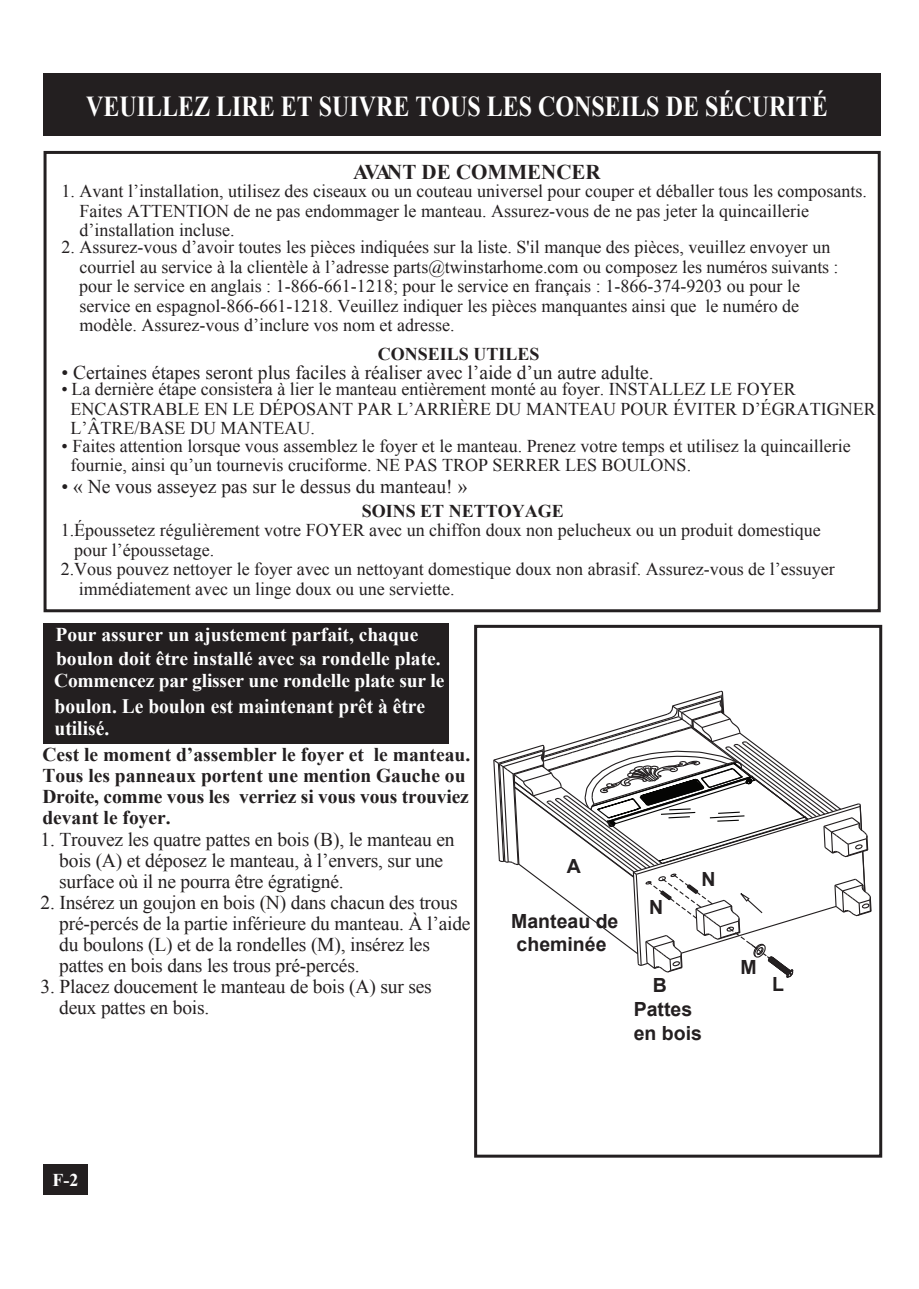
<style>
.page{position:relative;width:919px;height:1289px;background:#fff}
.page>*{position:absolute;margin:0;border:0;box-sizing:border-box;transform-origin:0 0}
.t1{font:700 28.8px "Times New Roman";color:#fff;scale:.83 1}
.t2{font:700 21px "Times New Roman";color:#231f20}
.t3{font:700 20.55px/21.6px "Times New Roman";color:#fff;scale:.95 1}
.t4{font:19.5px/21px "Times New Roman";letter-spacing:-.01em;color:#231f20}
.t5{font:700 19.5px/21px "Times New Roman";color:#231f20}
.t6{font:700 19.5px/23px "Times New Roman";color:#fff}
.t7{font:700 19.5px/23.4px "Arial";color:#231f20}
.t8{font:18px/19.5px "Times New Roman";color:#231f20}
.t9{font:700 18px "Times New Roman";color:#231f20}
.t10{font:700 18px "Times New Roman";color:#fff}
</style>
<div class="page">
<div style="left:44px;top:73px;width:836px;height:63px;background:#231f20"></div>
<div style="left:44px;top:623px;width:404px;height:121px;background:#231f20"></div>
<div style="left:44px;top:1164px;width:44px;height:30px;background:#231f20"></div>
<div style="left:44px;top:151px;width:836px;height:461px;border:3px solid #231f20"></div>
<div style="left:474px;top:625px;width:408px;height:532px;border:3px solid #231f20"></div>
<svg style="left:493px;top:690px;width:379px;height:288px"></svg>
<h1 class="t1" style="left:86px;top:86px;width:895px">VEUILLEZ LIRE ET SUIVRE TOUS LES CONSEILS DE SÉCURITÉ</h1>
<p class="t2" style="left:353px;top:157px;width:249px">AVANT DE COMMENCER</p>
<p class="t8" style="left:80px;top:181px;width:789px;text-indent:-18px">1. Avant l’installation, utilisez des ciseaux ou un couteau universel pour couper et déballer tous les composants.<br>Faites ATTENTION de ne pas endommager le manteau. Assurez-vous de ne pas jeter la quincaillerie d’installation incluse.</p>
<p class="t8" style="left:79px;top:237px;width:760px;text-indent:-17px">2. Assurez-vous d’avoir toutes les pièces indiquées sur la liste. S'il manque des pièces, veuillez envoyer un courriel au service à la clientèle à l’adresse parts@twinstarhome.com ou composez les numéros suivants : pour le service en anglais : 1-866-661-1218; pour le service en français : 1-866-374-9203 ou pour le service en espagnol-866-661-1218. Veuillez indiquer les pièces manquantes ainsi que le numéro de modèle. Assurez-vous d’inclure vos nom et adresse.</p>
<p class="t9" style="left:378px;top:341px;width:163px">CONSEILS UTILES</p>
<p class="t4" style="left:62px;top:362px;width:593px">• Certaines étapes seront plus faciles à réaliser avec l’aide d’un autre adulte.</p>
<p class="t8" style="left:71px;top:379px;width:806px;text-indent:-9px">• La dernière étape consistera à lier le manteau entièrement monté au foyer. INSTALLEZ LE FOYER<br>ENCASTRABLE EN LE DÉPOSANT PAR L’ARRIÈRE DU MANTEAU POUR ÉVITER D’ÉGRATIGNER<br>L’ÂTRE/BASE DU MANTEAU.</p>
<p class="t8" style="left:71px;top:435px;width:781px;text-indent:-9px">• Faites attention lorsque vous assemblez le foyer et le manteau. Prenez votre temps et utilisez la quincaillerie fournie, ainsi qu’un tournevis cruciforme. NE PAS TROP SERRER LES BOULONS.</p>
<p class="t9" style="left:362px;top:499px;width:203px">SOINS ET NETTOYAGE</p>
<p class="t8" style="left:61px;top:520px;width:761px">1.Époussetez régulièrement votre FOYER avec un chiffon doux non pelucheux ou un produit domestique</p>
<p class="t8" style="left:74px;top:539px;width:141px">pour l’époussetage.</p>
<p class="t8" style="left:61px;top:559px;width:775px">2.Vous pouvez nettoyer le foyer avec un nettoyant domestique doux non abrasif. Assurez-vous de l’essuyer</p>
<p class="t8" style="left:79px;top:578px;width:377px">immédiatement avec un linge doux ou une serviette.</p>
<p class="t6" style="left:54px;top:623px;width:392px">Pour assurer un ajustement parfait, chaque boulon doit être installé avec sa rondelle plate.<br>Commencez par glisser une rondelle plate sur le</p>
<p class="t3" style="left:55px;top:695px;width:391px">boulon. Le boulon est maintenant prêt à être utilisé.</p>
<p class="t4" style="left:61px;top:475px;width:407px">• « Ne vous asseyez pas sur le dessus du manteau! »</p>
<p class="t5" style="left:42px;top:743px;width:429px">Cest le moment d’assembler le foyer et le manteau.<br>Tous les panneaux portent une mention Gauche ou Droite, comme vous les verriez si vous vous trouviez devant le foyer.</p>
<p class="t4" style="left:59px;top:828px;width:397px;text-indent:-19px">1. Trouvez les quatre pattes en bois (B), le manteau en bois (A) et déposez le manteau, à l’envers, sur une surface où il ne pourra être égratigné.</p>
<p class="t4" style="left:59px;top:891px;width:413px;text-indent:-19px">2. Insérez un goujon en bois (N) dans chacun des trous pré-percés de la partie inférieure du manteau. À l’aide du boulons (L) et de la rondelles (M), insérez les pattes en bois dans les trous pré-percés.</p>
<p class="t4" style="left:59px;top:975px;width:374px;text-indent:-19px">3. Placez doucement le manteau de bois (A) sur ses deux pattes en bois.</p>
<p class="t7" style="left:772px;top:973px;width:13px">L</p>
<p class="t7" style="left:567px;top:855px;width:16px">A</p>
<p class="t7" style="left:701px;top:867px;width:16px">N</p>
<p class="t7" style="left:649px;top:896px;width:16px">N</p>
<p class="t7" style="left:511px;top:909px;width:109px">Manteau de cheminée</p>
<p class="t7" style="left:740px;top:956px;width:18px">M</p>
<p class="t7" style="left:652px;top:973px;width:16px">B</p>
<p class="t7" style="left:633px;top:998px;width:70px">Pattes en bois</p>
<p class="t10" style="left:52px;top:1166px;width:27px">F-2</p>
</div>
